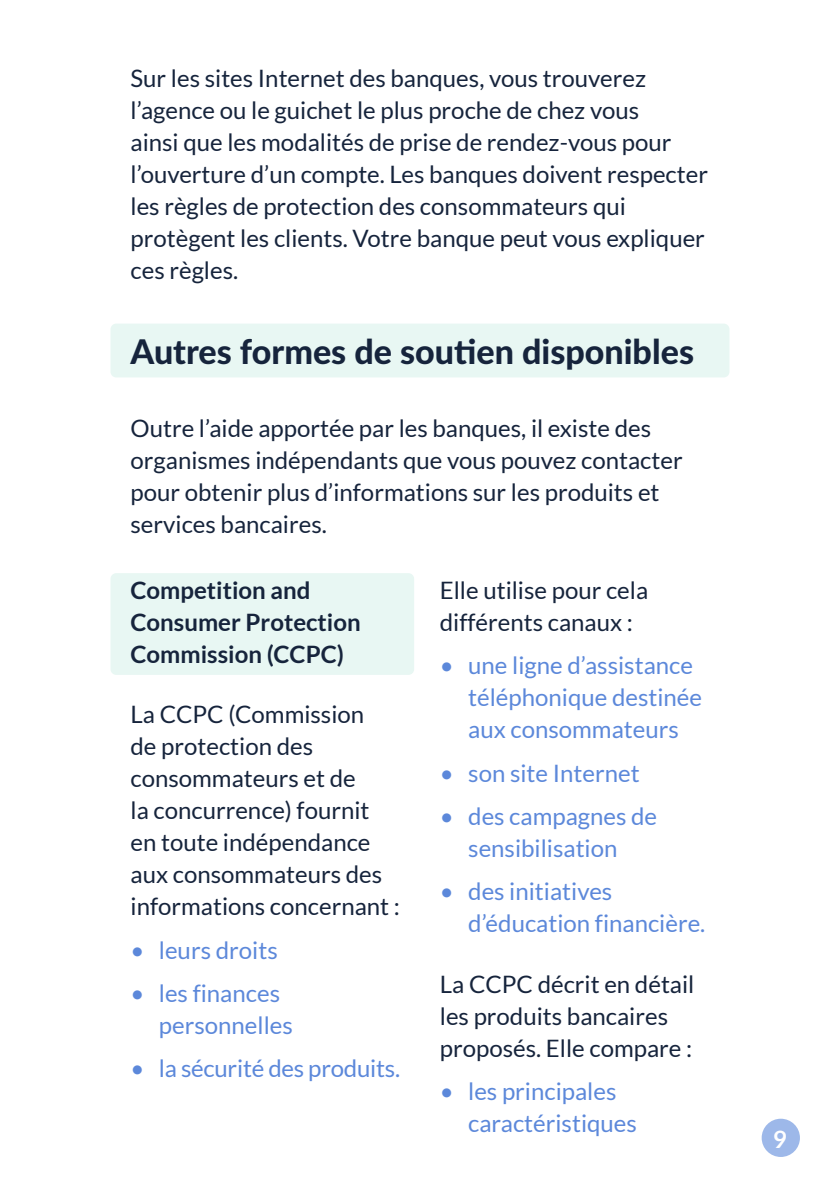
<style>
.page{position:relative;width:840px;height:1191px;background:#fff}
.page>*{position:absolute;margin:0;border:0;box-sizing:border-box;transform-origin:0 0}
.t1{font:800 34px "Lato";color:#16243c}
.P1{font:24px/32px "Lato";color:#16243c}
.t2{font:24px/32px "Lato";color:#5c88da}
.P2{font:700 24px/32px "Lato";color:#16243c}
.t3{font:700 24px "Lato";color:#fff}
</style>
<div class="page">
<div style="left:761px;top:1118px;width:38px;height:39px;background:#9db8e9;border-radius:50%"></div>
<div style="left:110px;top:573px;width:304px;height:102px;background:#e8f7f3;border-radius:6px"></div>
<div style="left:110px;top:323px;width:619px;height:54px;background:#e8f7f3;border-radius:6px"></div>
<p class="P1" style="left:130px;top:62px;width:578px">Sur les sites Internet des banques, vous trouverez l’agence ou le guichet le plus proche de chez vous<br>ainsi que les modalités de prise de rendez-vous pour l’ouverture d’un compte. Les banques doivent respecter les règles de protection des consommateurs qui protègent les clients. Votre banque peut vous expliquer ces règles.</p>
<h1 class="t1" style="left:130px;top:326px;width:564px">Autres formes de soutien disponibles</h1>
<p class="P1" style="left:130px;top:412px;width:553px">Outre l’aide apportée par les banques, il existe des organismes indépendants que vous pouvez contacter pour obtenir plus d’informations sur les produits et services bancaires.</p>
<p class="P2" style="left:130px;top:574px;width:231px">Competition and<br>Consumer Protection<br>Commission (CCPC)</p>
<p class="P1" style="left:130px;top:698px;width:271px">La CCPC (Commission<br>de protection des consommateurs et de<br>la concurrence) fournit en toute indépendance aux consommateurs des informations concernant :</p>
<p class="t2" style="left:130px;top:934px;width:149px">• leurs droits</p>
<p class="t2" style="left:159px;top:977px;width:135px;text-indent:-28px">• les finances personnelles</p>
<p class="t2" style="left:130px;top:1052px;width:271px">• la sécurité des produits.</p>
<p class="P1" style="left:439px;top:574px;width:210px">Elle utilise pour cela différents canaux :</p>
<p class="t2" style="left:468px;top:649px;width:235px;text-indent:-28px">• une ligne d’assistance téléphonique destinée aux consommateurs</p>
<p class="t2" style="left:439px;top:756px;width:201px">• son site Internet</p>
<p class="t2" style="left:439px;top:800px;width:219px;text-align:center">• des campagnes de sensibilisation</p>
<p class="t2" style="left:468px;top:875px;width:238px;text-indent:-28px">• des initiatives d’éducation financière.</p>
<p class="P1" style="left:439px;top:968px;width:256px">La CCPC décrit en détail les produits bancaires proposés. Elle compare :</p>
<p class="t2" style="left:468px;top:1075px;width:170px;text-indent:-28px">• les principales caractéristiques</p>
<p class="t3" style="left:772px;top:1125px;width:15px">9</p>
</div>
